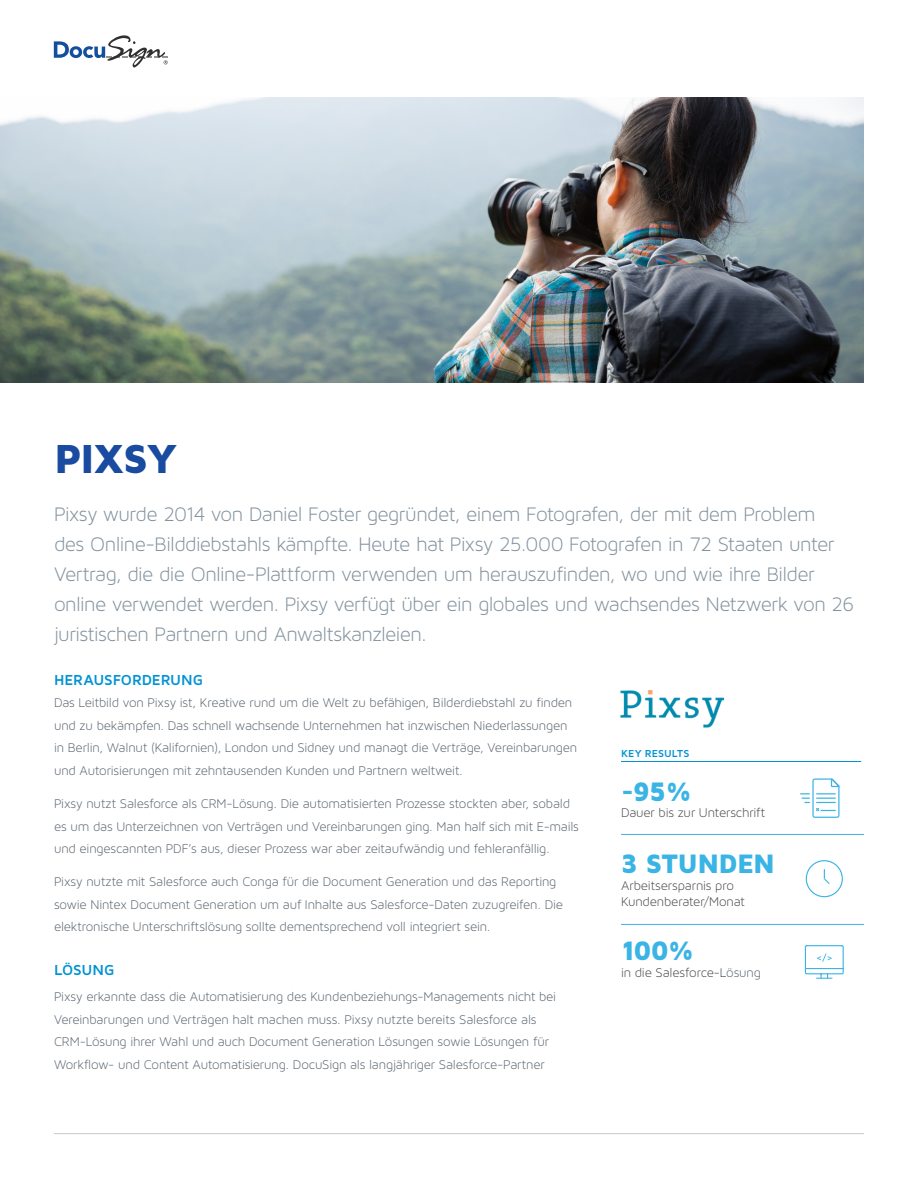
<style>
.page{position:relative;width:918px;height:1188px;background:#fff}
.page>*{position:absolute;margin:0;border:0;box-sizing:border-box;transform-origin:0 0}
.t1{font:900 42px "Maven Pro";letter-spacing:-.02em;color:#194ba0}
.t2{font:900 27.6px "Maven Pro";letter-spacing:-.03em;color:#3ab4e5}
.t3{font:21px/30px "Maven Pro Light 300";letter-spacing:-.03em;color:#83929d}
.t4{font:700 15px "Maven Pro";letter-spacing:-.01em;color:#0093d5}
.t5{font:13.5px/22.5px "Maven Pro Light 300";letter-spacing:-.015em;color:#5c6670}
.t6{font:13.5px/16.5px "Maven Pro Light 300";letter-spacing:-.015em;color:#4a4b4b}
.t7{font:700 10.5px "Maven Pro";letter-spacing:.005em;color:#0093d5}
.s1{color:#5c6670}
</style>
<div class="page">
<svg style="left:54px;top:35px;width:114px;height:32px"></svg>
<hr style="left:54px;top:1133px;width:810px;height:1px;background:#919395">
<hr style="left:621px;top:761px;width:240px;height:1px;background:#0093d5">
<hr style="left:621px;top:834px;width:243px;height:1px;background:#3ab4e5">
<svg style="left:806px;top:860px;width:37px;height:37px"></svg>
<img style="left:0;top:97px;width:864px;height:285px">
<img style="left:620px;top:690px;width:105px;height:38px">
<hr style="left:621px;top:924px;width:243px;height:1px;background:#3ab4e5">
<svg style="left:804px;top:945px;width:40px;height:34px"></svg>
<svg style="left:800px;top:778px;width:40px;height:40px"></svg>
<p class="t1" style="left:54px;top:433px;width:125px">PIXSY</p>
<p class="t3" style="left:54px;top:499px;width:802px">Pixsy wurde 2014 von Daniel Foster gegründet, einem Fotografen, der mit dem Problem<br>des Online-Bilddiebstahls kämpfte. Heute hat Pixsy 25.000 Fotografen in 72 Staaten unter Vertrag, die die Online-Plattform verwenden um herauszufinden, wo und wie ihre Bilder online verwendet werden. Pixsy verfügt über ein globales und wachsendes Netzwerk von 26 juristischen Partnern und Anwaltskanzleien.</p>
<p class="t4" style="left:54px;top:670px;width:151px">HERAUSFORDERUNG</p>
<p class="t5" style="left:54px;top:692px;width:525px">Das Leitbild von Pixsy ist, Kreative rund um die Welt zu befähigen, Bilderdiebstahl zu finden und zu bekämpfen. Das schnell wachsende Unternehmen hat inzwischen Niederlassungen in Berlin, Walnut (Kalifornien), London und Sidney und managt die Verträge, Vereinbarungen und Autorisierungen mit zehntausenden Kunden und Partnern weltweit.</p>
<p class="t5" style="left:54px;top:792px;width:527px">Pixsy nutzt Salesforce als CRM-Lösung. Die automatisierten Prozesse stockten aber, sobald es um das Unterzeichnen von Verträgen und Vereinbarungen ging. Man half sich mit E-mails und eingescannten PDF’s aus, dieser Prozess war aber zeitaufwändig und fehleranfällig.</p>
<p class="t5" style="left:54px;top:871px;width:511px">Pixsy nutzte mit Salesforce auch Conga für die Document Generation und das Reporting sowie Nintex Document Generation um auf Inhalte aus Salesforce-Daten zuzugreifen. Die elektronische Unterschriftslösung sollte dementsprechend voll integriert sein.</p>
<p class="t4" style="left:54px;top:961px;width:62px">LÖSUNG</p>
<p class="t5" style="left:54px;top:985px;width:504px">Pixsy erkannte dass die Automatisierung des Kundenbeziehungs-Managements nicht bei Vereinbarungen und Verträgen halt machen muss. Pixsy nutzte bereits Salesforce als CRM-Lösung ihrer Wahl und auch Document Generation Lösungen sowie Lösungen für Workflow- und Content Automatisierung. DocuSign als langjähriger Salesforce-Partner</p>
<p class="t7" style="left:621px;top:747px;width:70px">KEY RESULTS</p>
<p class="t2" style="left:621px;top:774px;width:72px">-95%</p>
<p class="t6" style="left:621px;top:805px;width:146px">Dauer bis zur Unterschrift</p>
<p class="t2" style="left:621px;top:847px;width:156px">3 STUNDEN</p>
<p class="t6" style="left:621px;top:877px;width:125px">Arbeitsersparnis pro<br>Kundenberater/Monat</p>
<p class="t2" style="left:621px;top:934px;width:75px">100%</p>
<p class="t6" style="left:621px;top:964px;width:141px">in die Salesforce-L<span class="s1">ösung</span></p>
</div>
